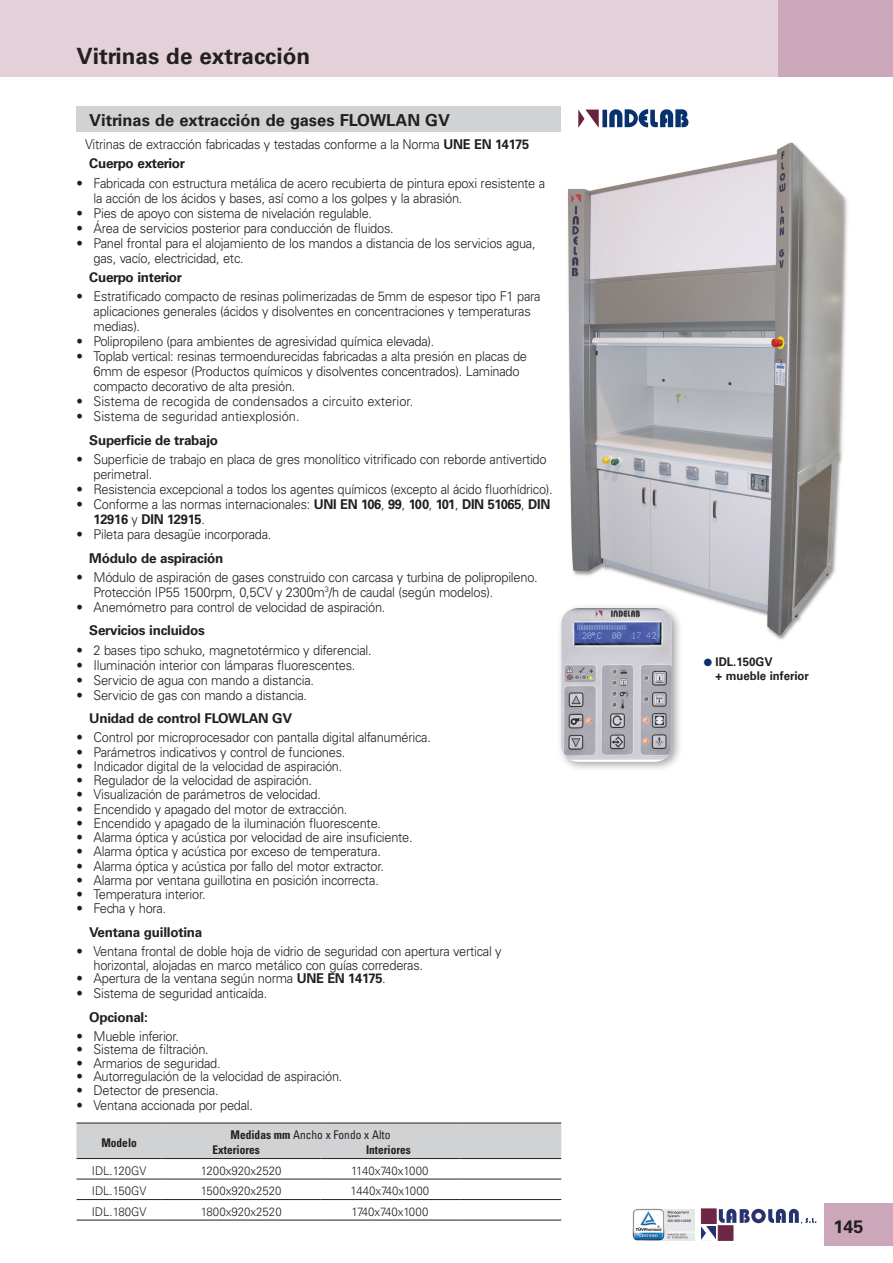
<style>
.page{position:relative;width:893px;height:1263px;background:#fff}
.page>*{position:absolute;margin:0;border:0;box-sizing:border-box;transform-origin:0 0}
.t1{font:700 22.5px "Univers LT Std";color:#231f20}
.t2{font:700 18px "Univers LT Std";color:#231f20}
._01__Título_sección{font:700 16.5px "Univers LT Std";color:#231f20}
.texto{font:300 13.5px/15px "Univers LT Std";letter-spacing:-.02em;color:#231f20;scale:.95 1}
._01__Título_sección-2{font:700 13.5px "Univers LT Std";letter-spacing:-.02em;color:#231f20}
.texto-2{font:300 13.5px "Univers LT Std";color:#231f20;scale:.95 1}
.tabla{font:300 12px "Univers LT Std";color:#231f20;scale:.95 1}
.cabeceras_tabla{font:700 condensed 12px "Univers LT Std";color:#231f20;scale:.95 1}
.t3{font:700 12px/14.4px "Univers LT Std";color:#231f20;scale:.95 1}
.cabeceras_tabla-2{font:condensed 12px "Univers LT Std";color:#231f20;scale:.95 1}
.s1{font-weight:700}
.s2{color:#08316d}
</style>
<div class="page">
<div style="left:825px;top:1203px;width:68px;height:43px;background:#cca7ba"></div>
<div style="left:0;top:0;width:778px;height:77px;background:#e4d0d9"></div>
<div style="left:778px;top:0;width:115px;height:77px;background:#cca7ba"></div>
<svg style="left:701px;top:1209px;width:115px;height:32px"></svg>
<div style="left:646px;top:1209px;width:49px;height:31px;background:#e6e7e9"></div>
<img style="left:633px;top:1209px;width:31px;height:31px">
<svg style="left:668px;top:1211px;width:23px;height:11px"></svg>
<svg style="left:667px;top:1232px;width:28px;height:6px"></svg>
<img style="left:568px;top:142px;width:280px;height:498px">
<div style="left:556px;top:603px;width:127px;height:170px;background:#231f20;opacity:.4"></div>
<img style="left:561px;top:608px;width:111px;height:154px">
<div style="left:77px;top:106px;width:484px;height:26px;background:#d1d2d4"></div>
<svg style="left:578px;top:109px;width:111px;height:19px"></svg>
<svg style="left:77px;top:1124px;width:484px;height:96px"></svg>
<hr style="left:77px;top:1123px;width:85px;height:1px;background:#231f20">
<hr style="left:162px;top:1123px;width:159px;height:1px;background:#231f20">
<hr style="left:321px;top:1123px;width:138px;height:1px;background:#231f20">
<hr style="left:459px;top:1123px;width:102px;height:1px;background:#231f20">
<hr style="left:77px;top:1158px;width:85px;height:1px;background:#231f20">
<hr style="left:162px;top:1158px;width:159px;height:1px;background:#231f20">
<hr style="left:321px;top:1158px;width:138px;height:1px;background:#231f20">
<hr style="left:459px;top:1158px;width:102px;height:1px;background:#231f20">
<hr style="left:77px;top:1179px;width:85px;height:1px;background:#231f20">
<hr style="left:162px;top:1179px;width:159px;height:1px;background:#231f20">
<hr style="left:321px;top:1179px;width:138px;height:1px;background:#231f20">
<hr style="left:459px;top:1179px;width:102px;height:1px;background:#231f20">
<hr style="left:77px;top:1199px;width:85px;height:1px;background:#231f20">
<hr style="left:162px;top:1199px;width:159px;height:1px;background:#231f20">
<hr style="left:321px;top:1199px;width:138px;height:1px;background:#231f20">
<hr style="left:459px;top:1199px;width:102px;height:1px;background:#231f20">
<hr style="left:77px;top:1220px;width:85px;height:1px;background:#231f20">
<hr style="left:162px;top:1220px;width:159px;height:1px;background:#231f20">
<hr style="left:321px;top:1220px;width:138px;height:1px;background:#231f20">
<hr style="left:459px;top:1220px;width:102px;height:1px;background:#231f20">
<p class="t1" style="left:77px;top:43px;width:235px">Vitrinas de extracción</p>
<p class="_01__Título_sección" style="left:89px;top:110px;width:362px">Vitrinas de extracción de gases FLOWLAN GV</p>
<p class="texto" style="left:85px;top:137px;width:469px">Vitrinas de extracción fabricadas y testadas conforme a la Norma <span class="s1">UNE EN 14175</span></p>
<p class="_01__Título_sección-2" style="left:89px;top:156px;width:97px">Cuerpo exterior</p>
<p class="texto" style="left:94px;top:175px;width:477px;text-indent:-17px">• Fabricada con estructura metálica de acero recubierta de pintura epoxi resistente a la acción de los ácidos y bases, así como a los golpes y la abrasión.</p>
<p class="texto" style="left:77px;top:205px;width:313px">• Pies de apoyo con sistema de nivelación regulable.</p>
<p class="texto" style="left:77px;top:220px;width:335px">• Área de servicios posterior para conducción de fluidos.</p>
<p class="texto" style="left:94px;top:235px;width:467px;text-indent:-17px">• Panel frontal para el alojamiento de los mandos a distancia de los servicios agua, gas, vacío, electricidad, etc.</p>
<p class="_01__Título_sección-2" style="left:89px;top:269px;width:94px">Cuerpo interior</p>
<p class="texto" style="left:94px;top:289px;width:472px;text-indent:-17px">• Estratificado compacto de resinas polimerizadas de 5mm de espesor tipo F1 para aplicaciones generales (ácidos y disolventes en concentraciones y temperaturas medias).</p>
<p class="texto" style="left:77px;top:334px;width:378px">• Polipropileno (para ambientes de agresividad química elevada).</p>
<p class="texto" style="left:94px;top:349px;width:458px;text-indent:-17px">• Toplab vertical: resinas termoendurecidas fabricadas a alta presión en placas de<br>6mm de espesor (Productos químicos y disolventes concentrados). Laminado compacto decorativo de alta presión.</p>
<p class="texto-2" style="left:77px;top:393px;width:356px">• Sistema de recogida de condensados a circuito exterior.</p>
<p class="texto-2" style="left:77px;top:408px;width:236px">• Sistema de seguridad antiexplosión.</p>
<p class="_01__Título_sección-2" style="left:89px;top:432px;width:130px">Superficie de trabajo</p>
<p class="texto" style="left:94px;top:452px;width:478px;text-indent:-17px">• Superficie de trabajo en placa de gres monolítico vitrificado con reborde antivertido perimetral.</p>
<p class="texto" style="left:77px;top:482px;width:503px">• Resistencia excepcional a todos los agentes químicos (excepto al ácido fluorhídrico).</p>
<p class="texto" style="left:94px;top:497px;width:483px;text-indent:-17px">• Conforme a las normas internacionales: <span class="s1">UNI EN 106</span>, <span class="s1">99</span>, <span class="s1">100</span>, <span class="s1">101</span>, <span class="s1">DIN 51065</span>, <span class="s1">DIN<br>12916</span> y <span class="s1">DIN 12915</span>.</p>
<p class="texto" style="left:77px;top:527px;width:207px">• Pileta para desagüe incorporada.</p>
<p class="_01__Título_sección-2" style="left:89px;top:550px;width:136px">Módulo de aspiración</p>
<p class="texto" style="left:94px;top:569px;width:469px;text-indent:-17px">• Módulo de aspiración de gases construido con carcasa y turbina de polipropileno.<br>Protección IP55 1500rpm, 0,5CV y 2300m<sup>3</sup>/h de caudal (según modelos).</p>
<p class="texto" style="left:77px;top:599px;width:327px">• Anemómetro para control de velocidad de aspiración.</p>
<p class="_01__Título_sección-2" style="left:89px;top:623px;width:117px">Servicios incluidos</p>
<p class="texto" style="left:77px;top:642px;width:312px">• 2 bases tipo schuko, magnetotérmico y diferencial.</p>
<p class="texto" style="left:77px;top:657px;width:295px">• Iluminación interior con lámparas fluorescentes.</p>
<p class="texto" style="left:77px;top:672px;width:252px">• Servicio de agua con mando a distancia.</p>
<p class="texto" style="left:77px;top:687px;width:244px">• Servicio de gas con mando a distancia.</p>
<p class="_01__Título_sección-2" style="left:89px;top:710px;width:204px">Unidad de control FLOWLAN GV</p>
<p class="texto" style="left:77px;top:730px;width:375px">• Control por microprocesador con pantalla digital alfanumérica.</p>
<p class="texto" style="left:77px;top:744px;width:285px">• Parámetros indicativos y control de funciones.</p>
<p class="texto" style="left:77px;top:758px;width:281px">• Indicador digital de la velocidad de aspiración.</p>
<p class="texto" style="left:77px;top:773px;width:250px">• Regulador de la velocidad de aspiración.</p>
<p class="texto" style="left:77px;top:787px;width:259px">• Visualización de parámetros de velocidad.</p>
<p class="texto" style="left:77px;top:801px;width:287px">• Encendido y apagado del motor de extracción.</p>
<p class="texto" style="left:77px;top:815px;width:322px">• Encendido y apagado de la iluminación fluorescente.</p>
<p class="texto" style="left:77px;top:830px;width:355px">• Alarma óptica y acústica por velocidad de aire insuficiente.</p>
<p class="texto" style="left:77px;top:844px;width:322px">• Alarma óptica y acústica por exceso de temperatura.</p>
<p class="texto" style="left:77px;top:858px;width:325px">• Alarma óptica y acústica por fallo del motor extractor.</p>
<p class="texto" style="left:77px;top:872px;width:320px">• Alarma por ventana guillotina en posición incorrecta.</p>
<p class="texto" style="left:77px;top:887px;width:138px">• Temperatura interior.</p>
<p class="texto" style="left:77px;top:901px;width:96px">• Fecha y hora.</p>
<p class="_01__Título_sección-2" style="left:89px;top:924px;width:115px">Ventana guillotina</p>
<p class="texto" style="left:94px;top:944px;width:431px;line-height:13.5px;text-indent:-17px">• Ventana frontal de doble hoja de vidrio de seguridad con apertura vertical y horizontal, alojadas en marco metálico con guías correderas.</p>
<p class="texto" style="left:77px;top:971px;width:327px">• Apertura de la ventana según norma <span class="s1">UNE EN 14175</span>.</p>
<p class="texto" style="left:77px;top:986px;width:202px">• Sistema de seguridad anticaída.</p>
<p class="_01__Título_sección-2" style="left:89px;top:1009px;width:60px">Opcional:</p>
<p class="texto" style="left:77px;top:1028px;width:109px">• Mueble inferior.</p>
<p class="texto" style="left:77px;top:1042px;width:141px">• Sistema de filtración.</p>
<p class="texto" style="left:77px;top:1055px;width:153px">• Armarios de seguridad.</p>
<p class="texto" style="left:77px;top:1069px;width:281px">• Autorregulación de la velocidad de aspiración.</p>
<p class="texto" style="left:77px;top:1082px;width:151px">• Detector de presencia.</p>
<p class="texto" style="left:77px;top:1097px;width:187px">• Ventana accionada por pedal.</p>
<p class="cabeceras_tabla" style="left:101px;top:1135px;width:39px">Modelo</p>
<p class="cabeceras_tabla-2" style="left:231px;top:1127px;width:170px"><span class="s1">Medidas mm</span> Ancho x Fondo x Alto</p>
<p class="cabeceras_tabla" style="left:213px;top:1143px;width:51px">Exteriores</p>
<p class="cabeceras_tabla" style="left:366px;top:1143px;width:49px">Interiores</p>
<p class="tabla" style="left:92px;top:1163px;width:59px">IDL.120GV</p>
<p class="tabla" style="left:201px;top:1163px;width:87px">1200x920x2520</p>
<p class="tabla" style="left:351px;top:1163px;width:83px">1140x740x1000</p>
<p class="tabla" style="left:92px;top:1184px;width:59px">IDL.150GV</p>
<p class="tabla" style="left:201px;top:1184px;width:87px">1500x920x2520</p>
<p class="tabla" style="left:351px;top:1184px;width:84px">1440x740x1000</p>
<p class="tabla" style="left:92px;top:1204px;width:59px">IDL.180GV</p>
<p class="tabla" style="left:201px;top:1204px;width:87px">1800x920x2520</p>
<p class="tabla" style="left:351px;top:1204px;width:82px">1740x740x1000</p>
<p class="t3" style="left:715px;top:655px;width:100px;text-indent:-12px"><span class="s2">●</span> IDL.150GV<br>+ mueble inferior</p>
<h2 class="t2" style="left:833px;top:1215px;width:32px">145</h2>
</div>
